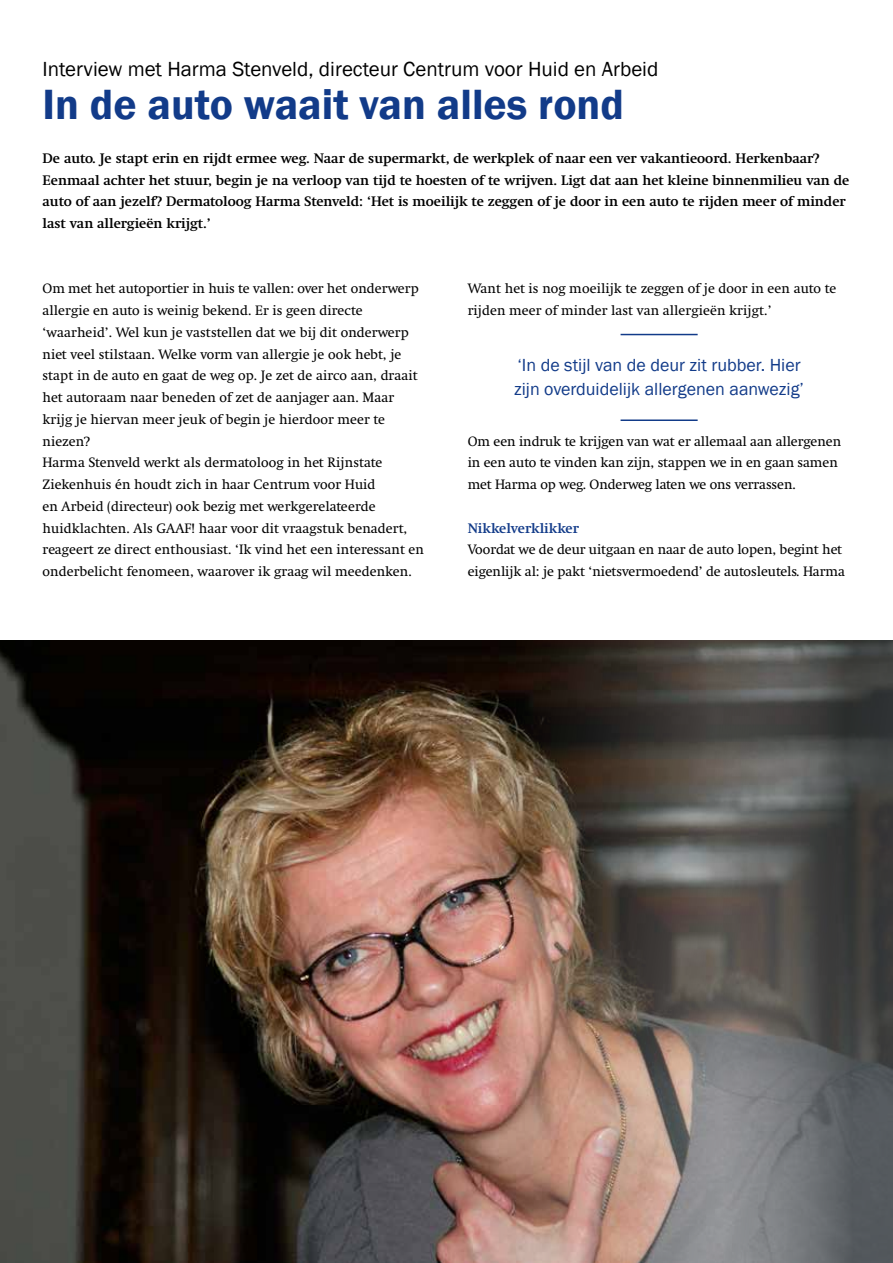
<style>
.page{position:relative;width:893px;height:1263px;background:#fff}
.page>*{position:absolute;margin:0;border:0;box-sizing:border-box;transform-origin:0 0}
.t1{font:600 43.5px "Franklin Gothic";color:#123b89}
.t2{font:21px "Franklin Gothic";color:#000}
.t3{font:18px/24px "Franklin Gothic";color:#123b89}
.t4{font:13.5px/21.8px "Swift 1 OT";letter-spacing:.01em;color:#000}
.t5{font:700 13.5px/21.8px "Swift 1 OT";color:#000}
.t6{font:700 13.5px "Swift 1 OT";color:#123b89}
</style>
<div class="page">
<img style="left:0;top:640px;width:892px;height:623px">
<hr style="left:621px;top:334px;width:77px;height:1px;background:#123b89">
<hr style="left:621px;top:419px;width:77px;height:2px;background:#123b89">
<h2 class="t2" style="left:43px;top:56px;width:617px">Interview met Harma Stenveld, directeur Centrum voor Huid en Arbeid</h2>
<h1 class="t1" style="left:43px;top:79px;width:583px">In de auto waait van alles rond</h1>
<p class="t5" style="left:43px;top:147px;width:808px">De auto. Je stapt erin en rijdt ermee weg. Naar de supermarkt, de werkplek of naar een ver vakantieoord. Herkenbaar?<br>Eenmaal achter het stuur, begin je na verloop van tijd te hoesten of te wrijven. Ligt dat aan het kleine binnenmilieu van de auto of aan jezelf? Dermatoloog Harma Stenveld: ‘Het is moeilijk te zeggen of je door in een auto te rijden meer of minder last van allergieën krijgt.’</p>
<p class="t4" style="left:43px;top:278px;width:383px">Om met het autoportier in huis te vallen: over het onderwerp allergie en auto is weinig bekend. Er is geen directe ‘waarheid’. Wel kun je vaststellen dat we bij dit onderwerp niet veel stilstaan. Welke vorm van allergie je ook hebt, je stapt in de auto en gaat de weg op. Je zet de airco aan, draait het autoraam naar beneden of zet de aanjager aan. Maar krijg je hiervan meer jeuk of begin je hierdoor meer te niezen?<br>Harma Stenveld werkt als dermatoloog in het Rijnstate Ziekenhuis én houdt zich in haar Centrum voor Huid<br>en Arbeid (directeur) ook bezig met werkgerelateerde huidklachten. Als GAAF! haar voor dit vraagstuk benadert, reageert ze direct enthousiast. ‘Ik vind het een interessant en onderbelicht fenomeen, waarover ik graag wil meedenken.</p>
<p class="t4" style="left:468px;top:278px;width:370px">Want het is nog moeilijk te zeggen of je door in een auto te rijden meer of minder last van allergieën krijgt.’</p>
<h3 class="t3" style="left:514px;top:353px;width:291px">‘In de stijl van de deur zit rubber. Hier zijn overduidelijk allergenen aanwezig’</h3>
<p class="t4" style="left:468px;top:430px;width:375px">Om een indruk te krijgen van wat er allemaal aan allergenen in een auto te vinden kan zijn, stappen we in en gaan samen met Harma op weg. Onderweg laten we ons verrassen.</p>
<p class="t6" style="left:468px;top:519px;width:113px">Nikkelverklikker</p>
<p class="t4" style="left:468px;top:539px;width:379px">Voordat we de deur uitgaan en naar de auto lopen, begint het eigenlijk al: je pakt ‘nietsvermoedend’ de autosleutels. Harma</p>
</div>
